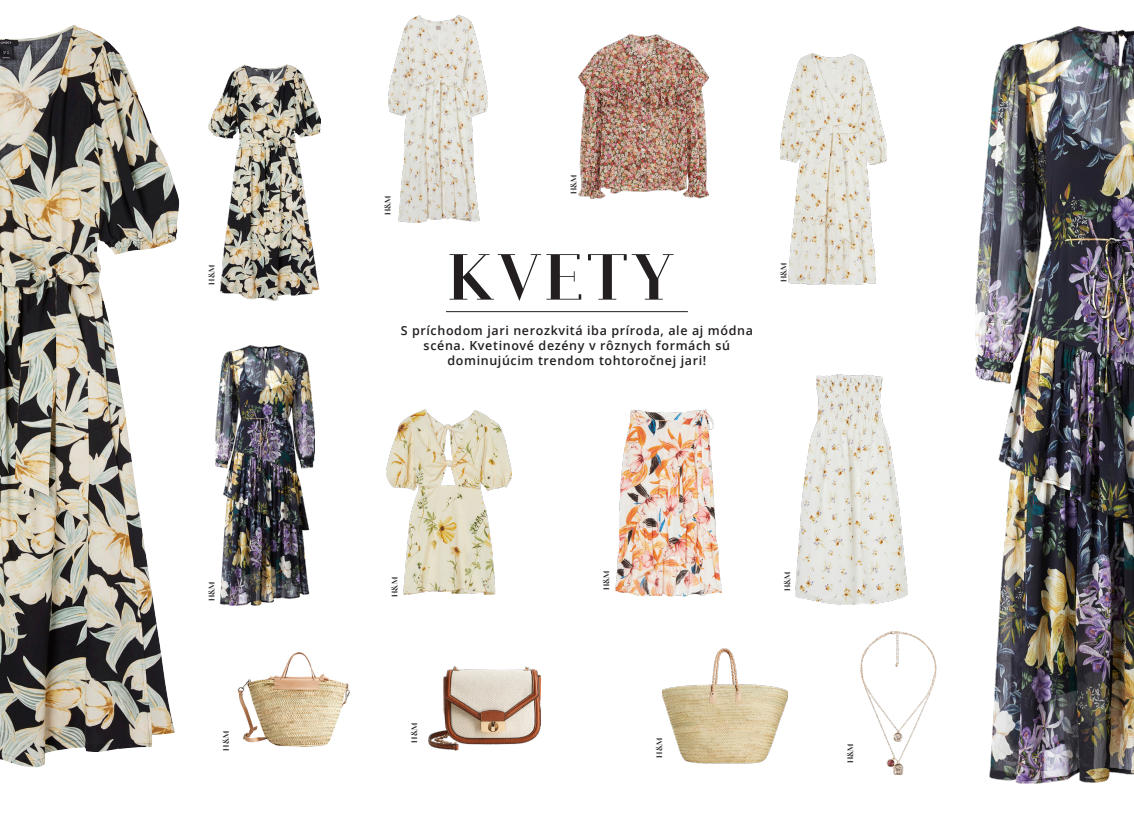
<style>
.page{position:relative;width:1134px;height:815px;background:#fff}
.page>*{position:absolute;margin:0;border:0;box-sizing:border-box;transform-origin:0 0}
.Headlines{font:600 62.5px "Salinas";letter-spacing:.05em;color:#231f20}
.subheadlines{font:600 12.5px/15px "Open Sans";letter-spacing:.05em;color:#231f20;text-align:center}
.popisky{font:600 7.5px "Salinas";color:#231f20}
</style>
<div class="page">
<img style="left:0;top:25px;width:179px;height:743px">
<img style="left:237px;top:652px;width:113px;height:95px">
<img style="left:662px;top:648px;width:125px;height:115px">
<img style="left:428px;top:666px;width:112px;height:85px">
<img style="left:209px;top:64px;width:111px;height:237px">
<img style="left:616px;top:409px;width:105px;height:188px">
<img style="left:386px;top:409px;width:125px;height:186px">
<img style="left:388px;top:16px;width:99px;height:206px">
<img style="left:795px;top:374px;width:113px;height:231px">
<img style="left:579px;top:35px;width:129px;height:163px">
<img style="left:215px;top:346px;width:99px;height:259px">
<img style="left:975px;top:27px;width:159px;height:756px">
<img style="left:781px;top:54px;width:106px;height:231px">
<img style="left:860px;top:632px;width:77px;height:142px">
<hr style="left:446px;top:311px;width:242px;height:1px;background:#231f20">
<p class="popisky" style="left:208px;top:285px;width:21px;rotate:-90deg">H&amp;M</p>
<p class="popisky" style="left:384px;top:215px;width:21px;rotate:-90deg">H&amp;M</p>
<p class="popisky" style="left:570px;top:194px;width:21px;rotate:-90deg">H&amp;M</p>
<p class="Headlines" style="left:448px;top:241px;width:228px">KVETY</p>
<p class="subheadlines" style="left:401px;top:322px;width:354px">S príchodom jari nerozkvitá iba príroda, ale aj módna scéna. Kvetinové dezény v rôznych formách sú dominujúcim trendom tohtoročnej jari!</p>
<p class="popisky" style="left:780px;top:282px;width:21px;rotate:-90deg">H&amp;M</p>
<p class="popisky" style="left:208px;top:601px;width:21px;rotate:-90deg">H&amp;M</p>
<p class="popisky" style="left:390px;top:597px;width:21px;rotate:-90deg">H&amp;M</p>
<p class="popisky" style="left:222px;top:751px;width:21px;rotate:-90deg">H&amp;M</p>
<p class="popisky" style="left:410px;top:743px;width:21px;rotate:-90deg">H&amp;M</p>
<p class="popisky" style="left:602px;top:590px;width:21px;rotate:-90deg">H&amp;M</p>
<p class="popisky" style="left:783px;top:591px;width:21px;rotate:-90deg">H&amp;M</p>
<p class="popisky" style="left:655px;top:757px;width:21px;rotate:-90deg">H&amp;M</p>
<p class="popisky" style="left:846px;top:763px;width:21px;rotate:-90deg">H&amp;M</p>
</div>
